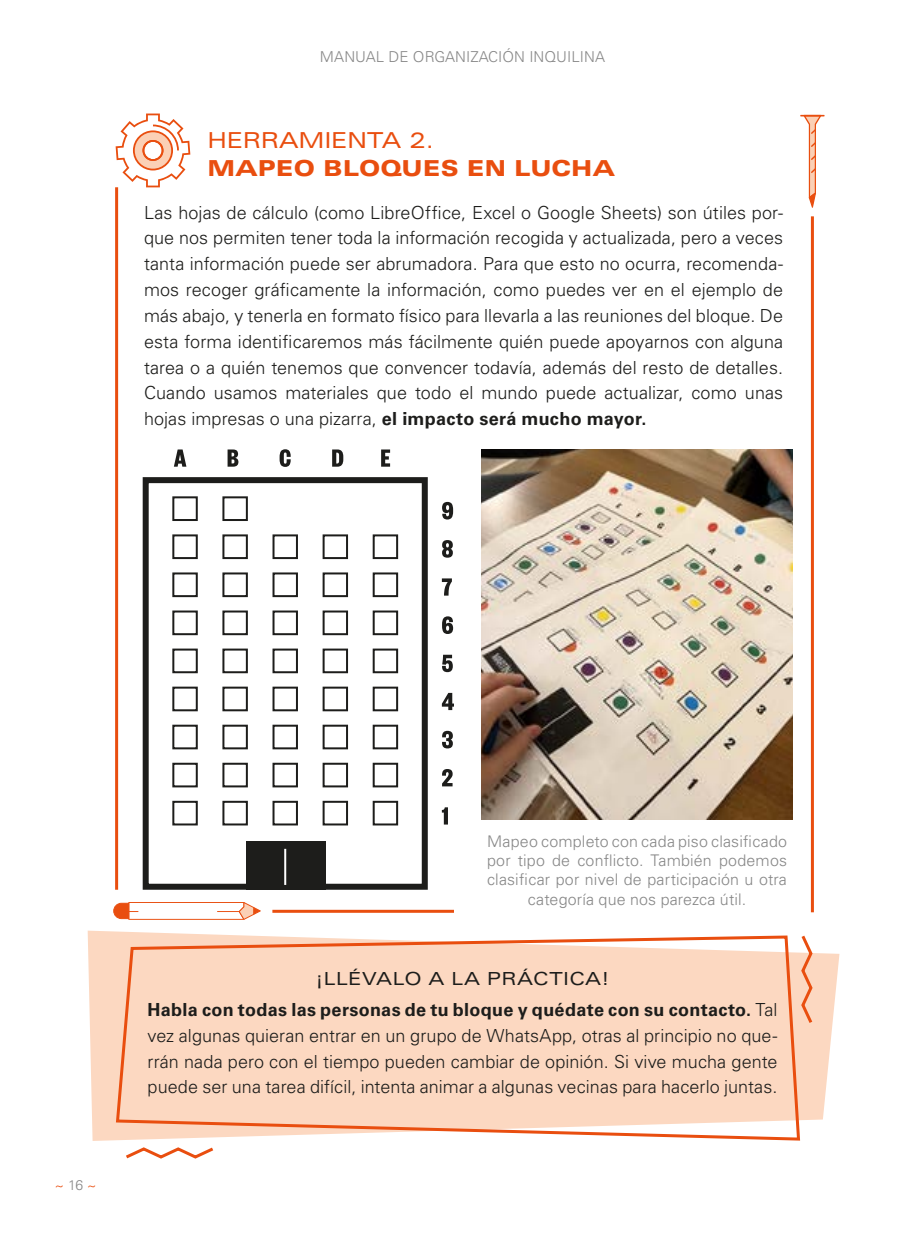
<style>
.page{position:relative;width:908px;height:1248px;background:#fff}
.page>*{position:absolute;margin:0;border:0;box-sizing:border-box;transform-origin:0 0}
.t1{font:900 expanded 22px "Univers LT Std";color:#e94e0f}
.t2{font:expanded 22px "Univers LT Std";color:#e94e0f}
.t3{font:300 18px/25.8px "Univers LT Std";letter-spacing:.005em;color:#1d1d1b;text-align:justify}
.t4{font:700 18px/31.4px "Univers LT Std";letter-spacing:.02em;color:#1d1d1b}
.t5{font:expanded 18px "Univers LT Std";letter-spacing:.015em;color:#1d1d1b}
.t6{font:300 16px/19.2px "Univers LT Std";letter-spacing:.01em;color:#878787;text-align:center}
.t7{font:300 15px "Univers LT Std";letter-spacing:.005em;color:#878787}
.t8{font:300 14px "Univers LT Std";color:#e94e0f}
.s1{font-weight:700}
.s2{color:#878787}
.s3{font-weight:400;font-stretch:expanded}
.s4{font-weight:300}
</style>
<div class="page">
<svg style="left:88px;top:930px;width:751px;height:210px;fill:#fcd8c1"></svg>
<svg style="left:114px;top:933px;width:687px;height:208px;background:#fbd6bf"></svg>
<svg style="left:798px;top:932px;width:16px;height:94px"></svg>
<svg style="left:126px;top:1147px;width:88px;height:12px"></svg>
<svg style="left:113px;top:902px;width:148px;height:17px"></svg>
<svg style="left:800px;top:115px;width:24px;height:93px"></svg>
<div style="left:143px;top:477px;width:284px;height:412px;border:6px solid #1d1d1b"></div>
<div style="left:172px;top:534px;width:26px;height:25px;border:2px solid #1d1d1b"></div>
<div style="left:272px;top:534px;width:26px;height:25px;border:2px solid #1d1d1b"></div>
<div style="left:372px;top:534px;width:26px;height:25px;border:2px solid #1d1d1b"></div>
<div style="left:222px;top:534px;width:26px;height:25px;border:2px solid #1d1d1b"></div>
<div style="left:322px;top:534px;width:26px;height:25px;border:2px solid #1d1d1b"></div>
<div style="left:172px;top:496px;width:26px;height:25px;border:2px solid #1d1d1b"></div>
<div style="left:222px;top:496px;width:26px;height:25px;border:2px solid #1d1d1b"></div>
<div style="left:172px;top:572px;width:26px;height:25px;border:2px solid #1d1d1b"></div>
<div style="left:272px;top:572px;width:26px;height:25px;border:2px solid #1d1d1b"></div>
<div style="left:372px;top:572px;width:26px;height:25px;border:2px solid #1d1d1b"></div>
<div style="left:222px;top:572px;width:26px;height:25px;border:2px solid #1d1d1b"></div>
<div style="left:322px;top:572px;width:26px;height:25px;border:2px solid #1d1d1b"></div>
<div style="left:172px;top:610px;width:26px;height:25px;border:2px solid #1d1d1b"></div>
<div style="left:272px;top:610px;width:26px;height:25px;border:2px solid #1d1d1b"></div>
<div style="left:372px;top:610px;width:26px;height:25px;border:2px solid #1d1d1b"></div>
<div style="left:222px;top:610px;width:26px;height:25px;border:2px solid #1d1d1b"></div>
<div style="left:322px;top:610px;width:26px;height:25px;border:2px solid #1d1d1b"></div>
<div style="left:172px;top:648px;width:26px;height:25px;border:2px solid #1d1d1b"></div>
<div style="left:272px;top:648px;width:26px;height:25px;border:2px solid #1d1d1b"></div>
<div style="left:372px;top:648px;width:26px;height:25px;border:2px solid #1d1d1b"></div>
<div style="left:222px;top:648px;width:26px;height:25px;border:2px solid #1d1d1b"></div>
<div style="left:322px;top:648px;width:26px;height:25px;border:2px solid #1d1d1b"></div>
<div style="left:172px;top:686px;width:26px;height:25px;border:2px solid #1d1d1b"></div>
<div style="left:272px;top:686px;width:26px;height:25px;border:2px solid #1d1d1b"></div>
<div style="left:372px;top:686px;width:26px;height:25px;border:2px solid #1d1d1b"></div>
<div style="left:222px;top:686px;width:26px;height:25px;border:2px solid #1d1d1b"></div>
<div style="left:322px;top:686px;width:26px;height:25px;border:2px solid #1d1d1b"></div>
<div style="left:172px;top:724px;width:26px;height:25px;border:2px solid #1d1d1b"></div>
<div style="left:272px;top:724px;width:26px;height:25px;border:2px solid #1d1d1b"></div>
<div style="left:372px;top:724px;width:26px;height:25px;border:2px solid #1d1d1b"></div>
<div style="left:222px;top:724px;width:26px;height:25px;border:2px solid #1d1d1b"></div>
<div style="left:322px;top:724px;width:26px;height:25px;border:2px solid #1d1d1b"></div>
<div style="left:172px;top:762px;width:26px;height:25px;border:2px solid #1d1d1b"></div>
<div style="left:272px;top:762px;width:26px;height:25px;border:2px solid #1d1d1b"></div>
<div style="left:372px;top:762px;width:26px;height:25px;border:2px solid #1d1d1b"></div>
<div style="left:222px;top:762px;width:26px;height:25px;border:2px solid #1d1d1b"></div>
<div style="left:322px;top:762px;width:26px;height:25px;border:2px solid #1d1d1b"></div>
<div style="left:172px;top:800px;width:26px;height:25px;border:2px solid #1d1d1b"></div>
<div style="left:272px;top:800px;width:26px;height:25px;border:2px solid #1d1d1b"></div>
<div style="left:372px;top:800px;width:26px;height:25px;border:2px solid #1d1d1b"></div>
<div style="left:222px;top:800px;width:26px;height:25px;border:2px solid #1d1d1b"></div>
<div style="left:322px;top:800px;width:26px;height:25px;border:2px solid #1d1d1b"></div>
<div style="left:246px;top:841px;width:79px;height:48px;background:#1d1d1b"></div>
<hr style="left:284px;top:848px;width:2px;height:36px;background:#fff">
<svg style="left:174px;top:449px;width:216px;height:18px"></svg>
<svg style="left:441px;top:807px;width:7px;height:17px"></svg>
<svg style="left:442px;top:769px;width:10px;height:17px"></svg>
<svg style="left:442px;top:730px;width:10px;height:18px"></svg>
<svg style="left:441px;top:692px;width:13px;height:18px"></svg>
<svg style="left:442px;top:654px;width:10px;height:18px"></svg>
<svg style="left:442px;top:616px;width:11px;height:18px"></svg>
<svg style="left:441px;top:578px;width:10px;height:17px"></svg>
<svg style="left:442px;top:540px;width:10px;height:17px"></svg>
<svg style="left:442px;top:502px;width:11px;height:17px"></svg>
<img style="left:481px;top:449px;width:311px;height:370px">
<svg style="left:116px;top:113px;width:74px;height:74px"></svg>
<hr style="left:115px;top:187px;width:3px;height:702px;background:#e94e0f">
<hr style="left:810px;top:216px;width:3px;height:696px;background:#e94e0f">
<hr style="left:272px;top:909px;width:182px;height:3px;background:#e94e0f">
<p class="t7" style="left:320px;top:48px;width:286px">MANUAL DE ORGANIZACIÓN INQUILINA</p>
<p class="t2" style="left:207px;top:127px;width:38px">HERRAMIENTA</p>
<p class="t2" style="left:409px;top:127px;width:26px">2.</p>
<p class="t1" style="left:207px;top:155px;width:88px">MAPEO</p>
<p class="t1" style="left:323px;top:155px;width:20px">BLOQUE</p>
<p class="t1" style="left:440px;top:155px;width:45px">S EN</p>
<p class="t1" style="left:514px;top:155px;width:102px">LUCHA</p>
<p class="t3" style="left:144px;top:199px;width:640px">Las hojas de cálculo (como LibreOffice, Excel o Google Sheets) son útiles por&shy;que nos permiten tener toda la información recogida y actualizada, pero a veces tanta información puede ser abrumadora. Para que esto no ocurra, recomenda&shy;mos recoger gráficamente la información, como puedes ver en el ejemplo de más abajo, y tenerla en formato físico para llevarla a las reuniones del bloque. De esta forma identificaremos más fácilmente quién puede apoyarnos con alguna tarea o a quién tenemos que convencer todavía, además del resto de detalles.<br>Cuando usamos materiales que todo el mundo puede actualizar, como unas hojas impresas o una pizarra, <span class="s1">el impacto será mucho mayor.</span></p>
<p class="t8" style="left:55px;top:1176px;width:43px">~ <span class="s2">16</span> ~</p>
<p class="t6" style="left:487px;top:831px;width:301px">Mapeo completo con cada piso clasificado por tipo de conflicto. También podemos clasificar por nivel de participación u otra categoría que nos parezca útil.</p>
<p class="t5" style="left:314px;top:967px;width:77px">¡LLÉVALO</p>
<p class="t5" style="left:428px;top:967px;width:119px">A LA PRÁCTICA</p>
<p class="t4" style="left:147px;top:962px;width:631px;text-indent:453px"><span class="s3">!<br></span>Habla con todas las personas de tu bloque y quédate con su contacto. <span class="s4">Tal</span></p>
<p class="t3" style="left:147px;top:1022px;width:631px">vez algunas quieran entrar en un grupo de WhatsApp, otras al principio no que&shy;rrán nada pero con el tiempo pueden cambiar de opinión. Si vive mucha gente puede ser una tarea difícil, intenta animar a algunas vecinas para hacerlo juntas.</p>
</div>
